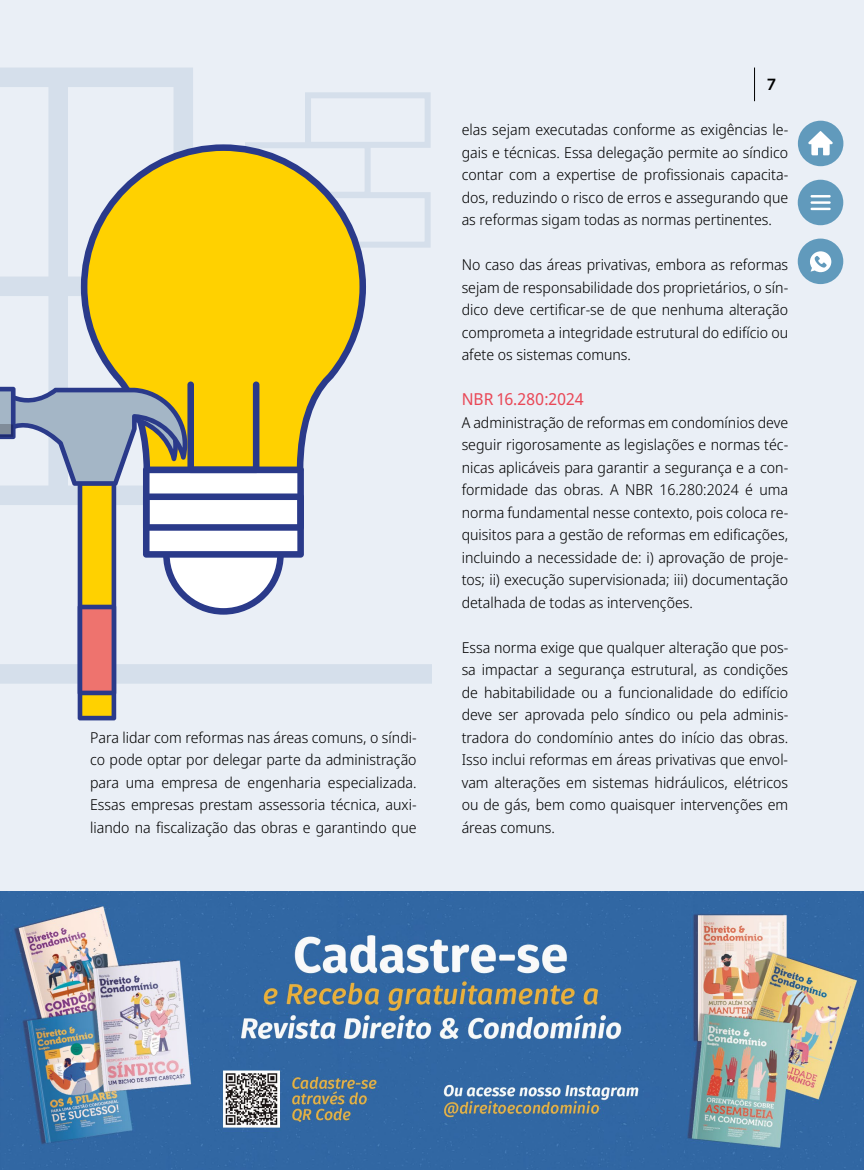
<style>
.page{position:relative;width:864px;height:1170px;background:#fff}
.page>*{position:absolute;margin:0;border:0;box-sizing:border-box;transform-origin:0 0}
.t1{font:16.5px "Noto Sans Display";color:#e94857}
.t2{font:15.9px "Museo Sans 700";color:#000}
.t3{font:300 15px/22.5px "Noto Sans Display";color:#000;text-align:justify}
</style>
<div class="page">
<div style="left:0;top:0;width:863px;height:1169px;background:#eaeff6"></div>
<hr style="left:753px;top:68px;width:1px;height:33px;background:#000">
<div style="left:797px;top:180px;width:45px;height:45px;background:#619abc;border-radius:50%"></div>
<div style="left:797px;top:121px;width:46px;height:45px;background:#619abc;border-radius:50%"></div>
<hr style="left:810px;top:195px;width:20px;height:2px;background:#fff">
<hr style="left:810px;top:201px;width:20px;height:3px;background:#fff">
<hr style="left:810px;top:208px;width:20px;height:2px;background:#fff">
<div style="left:797px;top:238px;width:45px;height:46px;background:#619abc;border-radius:50%"></div>
<svg style="left:810px;top:251px;width:21px;height:21px"></svg>
<svg style="left:808px;top:131px;width:24px;height:24px"></svg>
<div style="left:305px;top:192px;width:125px;height:56px;border:6px solid #d5dfeb"></div>
<div style="left:305px;top:92px;width:125px;height:56px;border:6px solid #d5dfeb"></div>
<div style="left:245px;top:142px;width:125px;height:56px;border:6px solid #d5dfeb"></div>
<div style="left:0;top:664px;width:432px;height:19px;background:#d5dfeb"></div>
<svg style="left:0;top:68px;width:193px;height:76px"></svg>
<div style="left:0;top:276px;width:184px;height:20px;background:#d5dfeb"></div>
<div style="left:48px;top:75px;width:20px;height:422px;background:#d5dfeb"></div>
<svg style="left:81px;top:144px;width:285px;height:310px;fill:#ffd100"></svg>
<svg style="left:0;top:381px;width:304px;height:339px"></svg>
<img style="left:0;top:891px;width:863px;height:278px">
<p class="t3" style="left:90px;top:726px;width:328px">Para lidar com reformas nas áreas comuns, o síndi&shy;co pode optar por delegar parte da administração para uma empresa de engenharia especializada.<br>Essas empresas prestam assessoria técnica, auxi&shy;liando na fiscalização das obras e garantindo que</p>
<p class="t2" style="left:766px;top:76px;width:10px">7</p>
<p class="t3" style="left:461px;top:119px;width:328px">elas sejam executadas conforme as exigências le&shy;gais e técnicas. Essa delegação permite ao síndico contar com a expertise de profissionais capacita&shy;dos, reduzindo o risco de erros e assegurando que as reformas sigam todas as normas pertinentes.</p>
<p class="t3" style="left:461px;top:254px;width:328px">No caso das áreas privativas, embora as reformas sejam de responsabilidade dos proprietários, o sín&shy;dico deve certificar-se de que nenhuma alteração comprometa a integridade estrutural do edifício ou afete os sistemas comuns.</p>
<p class="t1" style="left:461px;top:387px;width:124px">NBR 16.280:2024</p>
<p class="t3" style="left:461px;top:411px;width:328px">A administração de reformas em condomínios deve seguir rigorosamente as legislações e normas téc&shy;nicas aplicáveis para garantir a segurança e a con&shy;formidade das obras. A NBR 16.280:2024 é uma norma fundamental nesse contexto, pois coloca re&shy;quisitos para a gestão de reformas em edificações, incluindo a necessidade de: i) aprovação de proje&shy;tos; ii) execução supervisionada; iii) documentação detalhada de todas as intervenções.</p>
<p class="t3" style="left:461px;top:636px;width:328px">Essa norma exige que qualquer alteração que pos&shy;sa impactar a segurança estrutural, as condições de habitabilidade ou a funcionalidade do edifício deve ser aprovada pelo síndico ou pela adminis&shy;tradora do condomínio antes do início das obras.<br>Isso inclui reformas em áreas privativas que envol&shy;vam alterações em sistemas hidráulicos, elétricos ou de gás, bem como quaisquer intervenções em áreas comuns.</p>
</div>
